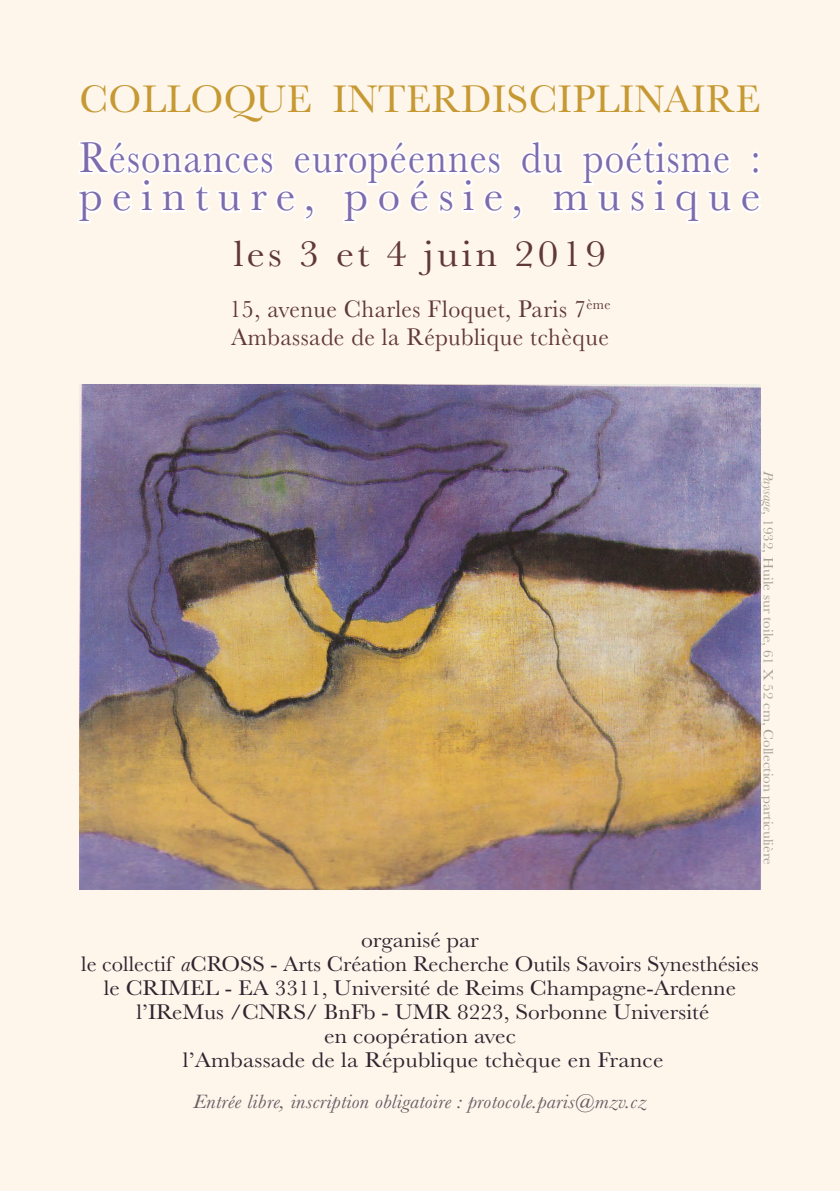
<style>
.page{position:relative;width:840px;height:1191px;background:#fff}
.page>*{position:absolute;margin:0;border:0;box-sizing:border-box;transform-origin:0 0}
.t1{font:44.4px/38px "Baskerville";letter-spacing:.03em;color:#7e6bae;scale:.87 1}
.t2{font:40px "Baskerville";letter-spacing:.01em;color:#c69932}
.t3{font:38px "Baskerville";letter-spacing:.08em;color:#603839;scale:1.08 1}
.t4{font:24.8px/28px "Baskerville";letter-spacing:.02em;color:#603839;scale:.96 1}
.t5{font:22px/24px "Baskerville";color:#31232f;text-align:center;scale:1.08 1}
.t6{font:italic 20px "Baskerville";letter-spacing:.01em;color:#6b5d65;scale:1.08 1}
.t7{font:14px "Baskerville";color:#a5a095;scale:1.08 1}
.s1{font-style:italic}
</style>
<div class="page">
<div style="left:0;top:0;width:839px;height:1191px;background:#fef6eb"></div>
<svg style="left:78px;top:141px;width:683px;height:82px"></svg>
<img style="left:79px;top:385px;width:681px;height:504px">
<h2 class="t2" style="left:79px;top:73px;width:682px">COLLOQUE INTERDISCIPLINAIRE</h2>
<h1 class="t1" style="left:79px;top:140px;width:783px">Résonances européennes du poétisme : peinture, poésie, musique</h1>
<h3 class="t3" style="left:234px;top:230px;width:346px">les 3 et 4 juin 2019</h3>
<p class="t4" style="left:229px;top:295px;width:398px">15, avenue Charles Floquet, Paris 7<sup>ème<br></sup>Ambassade de la République tchèque</p>
<p class="t7" style="left:776px;top:471px;width:366px;rotate:90deg"><span class="s1">Paysage</span>, 1932, Huile sur toile, 61 X 52 cm, Collection particulière</p>
<p class="t5" style="left:81px;top:928px;width:628px">organisé par<br>le collectif <span class="s1">a</span>CROSS - Arts Création Recherche Outils Savoirs Synesthésies le CRIMEL - EA 3311, Université de Reims Champagne-Ardenne l’IReMus /CNRS/ BnFb - UMR 8223, Sorbonne Université<br>en coopération avec<br>l’Ambassade de la République tchèque en France</p>
<p class="t6" style="left:193px;top:1088px;width:421px">Entrée libre, inscription obligatoire : protocole.paris@mzv.cz</p>
</div>
